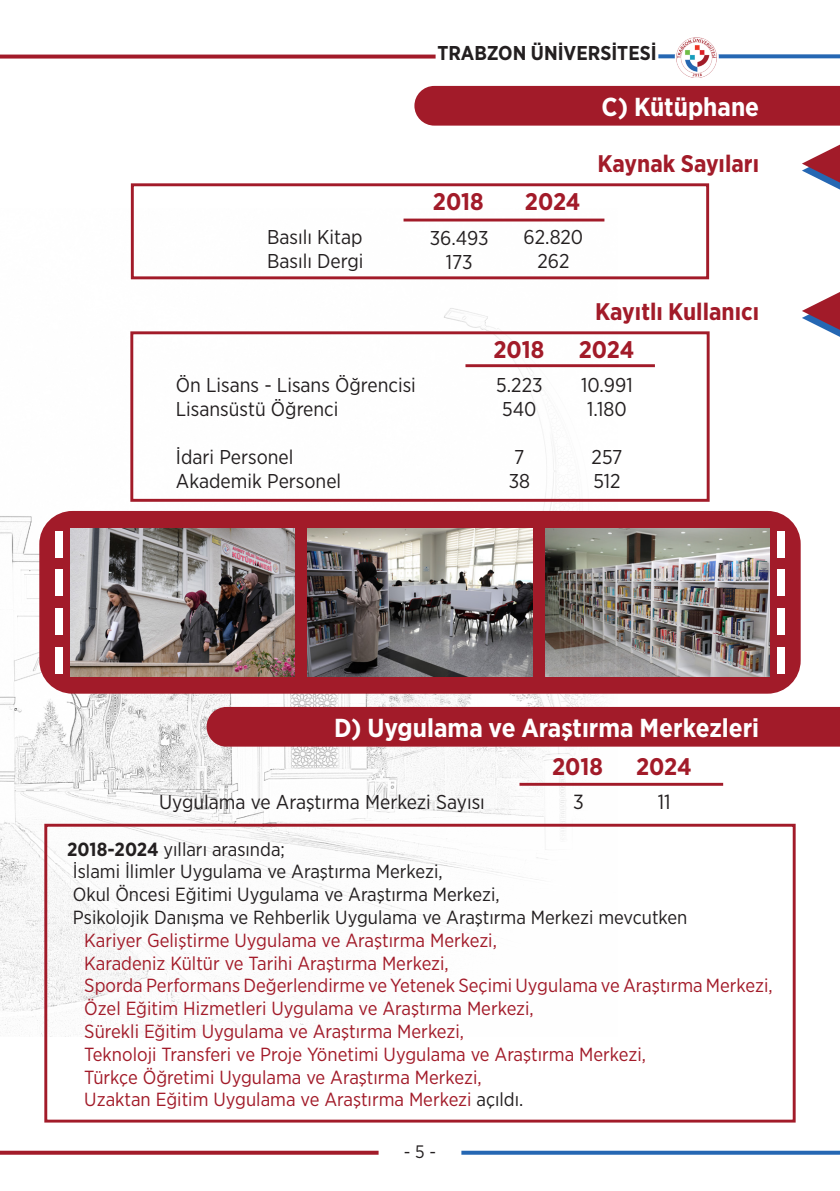
<style>
.page{position:relative;width:840px;height:1191px;background:#fff}
.page>*{position:absolute;margin:0;border:0;box-sizing:border-box;transform-origin:0 0}
.t1{font:55.2px "Times New Roman";color:#2567b3}
.t2{font:55.2px "Times New Roman";color:#a21b29}
.t3{font:700 26px "Gotham Narrow";color:#fff}
.t4{font:700 24px "Gotham Narrow";color:#a21b29}
.t5{font:20.4px "Gotham Narrow";color:#231f20}
.t6{font:20px "Gotham Narrow";color:#231f20}
.t7{font:700 20px "Gotham Narrow";color:#231f20}
.t8{font:19px "Gotham Narrow";color:#a21b29}
.t9{font:19px "Gotham Narrow";color:#231f20}
.t10{font:18px "Gotham Narrow";color:#231f20}
.s1{font-weight:700}
.s2{color:#231f20}
</style>
<div class="page">
<img style="left:0;top:208px;width:617px;height:829px">
<svg style="left:0;top:55px;width:435px;height:4px;background:#ac3440"></svg>
<svg style="left:658px;top:54px;width:181px;height:4px"></svg>
<svg style="left:674px;top:35px;width:44px;height:44px"></svg>
<img style="left:676px;top:37px;width:40px;height:40px">
<svg style="left:461px;top:1150px;width:378px;height:4px;background:#4c82c0"></svg>
<svg style="left:0;top:1150px;width:378px;height:4px;background:#b2444f"></svg>
<div style="left:414px;top:86px;width:425px;height:40px;background:#a21b29"></div>
<div style="left:206px;top:707px;width:633px;height:39px;background:#a21b29"></div>
<div style="left:44px;top:823px;width:751px;height:299px;border:3px solid #a21b29"></div>
<div style="left:131px;top:183px;width:577px;height:96px;border:3px solid #a21b29"></div>
<div style="left:130px;top:331px;width:579px;height:171px;border:3px solid #a21b29"></div>
<div style="left:39px;top:511px;width:761px;height:182px;background:#a21b29;border-radius:33px"></div>
<img style="left:70px;top:528px;width:225px;height:148px">
<img style="left:307px;top:528px;width:225px;height:148px">
<img style="left:545px;top:528px;width:224px;height:148px">
<hr style="left:403px;top:219px;width:201px;height:2px;background:#a21b29">
<hr style="left:465px;top:364px;width:189px;height:3px;background:#a21b29">
<hr style="left:519px;top:783px;width:203px;height:2px;background:#a21b29">
<div style="left:56px;top:531px;width:7px;height:26px;background:#fff"></div>
<div style="left:56px;top:569px;width:7px;height:27px;background:#fff"></div>
<div style="left:56px;top:608px;width:7px;height:27px;background:#fff"></div>
<div style="left:56px;top:647px;width:7px;height:26px;background:#fff"></div>
<div style="left:776px;top:531px;width:7px;height:26px;background:#fff"></div>
<div style="left:776px;top:569px;width:7px;height:27px;background:#fff"></div>
<div style="left:776px;top:608px;width:7px;height:27px;background:#fff"></div>
<div style="left:776px;top:647px;width:7px;height:26px;background:#fff"></div>
<p class="t7" style="left:437px;top:41px;width:221px">TRABZON ÜNİVERSİTESİ</p>
<p class="t3" style="left:601px;top:90px;width:159px">C) Kütüphane</p>
<p class="t6" style="left:267px;top:225px;width:97px">Basılı Kitap</p>
<p class="t6" style="left:267px;top:249px;width:98px">Basılı Dergi</p>
<p class="t6" style="left:176px;top:372px;width:241px">Ön Lisans - Lisans Öğrencisi</p>
<p class="t6" style="left:176px;top:396px;width:164px">Lisansüstü Öğrenci</p>
<p class="t6" style="left:176px;top:444px;width:119px">İdari Personel</p>
<p class="t6" style="left:176px;top:468px;width:167px">Akademik Personel</p>
<p class="t4" style="left:432px;top:186px;width:52px">2018</p>
<p class="t4" style="left:524px;top:186px;width:57px">2024</p>
<p class="t6" style="left:429px;top:226px;width:60px">36.493</p>
<p class="t6" style="left:445px;top:250px;width:28px">173</p>
<p class="t6" style="left:523px;top:225px;width:61px">62.820</p>
<p class="t6" style="left:537px;top:249px;width:33px">262</p>
<p class="t2" style="left:848px;top:202px;width:56px;rotate:-180deg">►</p>
<p class="t4" style="left:597px;top:148px;width:163px">Kaynak Sayıları</p>
<p class="t1" style="left:848px;top:209px;width:56px;rotate:-180deg">►</p>
<p class="t4" style="left:595px;top:296px;width:165px">Kayıtlı Kullanıcı</p>
<p class="t2" style="left:848px;top:350px;width:56px;rotate:-180deg">►</p>
<p class="t1" style="left:848px;top:357px;width:56px;rotate:-180deg">►</p>
<p class="t4" style="left:493px;top:334px;width:52px">2018</p>
<p class="t4" style="left:578px;top:334px;width:57px">2024</p>
<p class="t6" style="left:496px;top:372px;width:48px">5.223</p>
<p class="t6" style="left:502px;top:396px;width:36px">540</p>
<p class="t6" style="left:514px;top:444px;width:12px">7</p>
<p class="t6" style="left:508px;top:468px;width:23px">38</p>
<p class="t6" style="left:581px;top:372px;width:53px">10.991</p>
<p class="t6" style="left:587px;top:396px;width:41px">1.180</p>
<p class="t6" style="left:591px;top:444px;width:32px">257</p>
<p class="t6" style="left:593px;top:468px;width:29px">512</p>
<p class="t3" style="left:334px;top:711px;width:426px">D) Uygulama ve Araştırma Merkezleri</p>
<p class="t4" style="left:552px;top:750px;width:52px">2018</p>
<p class="t4" style="left:635px;top:750px;width:57px">2024</p>
<p class="t6" style="left:159px;top:789px;width:327px">Uygulama ve Araştırma Merkezi Sayısı</p>
<p class="t5" style="left:572px;top:789px;width:12px">3</p>
<p class="t5" style="left:657px;top:789px;width:14px">11</p>
<p class="t9" style="left:67px;top:837px;width:219px"><span class="s1">2018-2024</span> yılları arasında;</p>
<p class="t9" style="left:73px;top:860px;width:371px">İslami İlimler Uygulama ve Araştırma Merkezi,</p>
<p class="t9" style="left:73px;top:882px;width:428px">Okul Öncesi Eğitimi Uygulama ve Araştırma Merkezi,</p>
<p class="t9" style="left:73px;top:905px;width:615px">Psikolojik Danışma ve Rehberlik Uygulama ve Araştırma Merkezi mevcutken</p>
<p class="t8" style="left:84px;top:928px;width:414px">Kariyer Geliştirme Uygulama ve Araştırma Merkezi,</p>
<p class="t8" style="left:84px;top:951px;width:366px">Karadeniz Kültür ve Tarihi Araştırma Merkezi,</p>
<p class="t8" style="left:84px;top:974px;width:689px">Sporda Performans Değerlendirme ve Yetenek Seçimi Uygulama ve Araştırma Merkezi,</p>
<p class="t8" style="left:84px;top:996px;width:451px">Özel Eğitim Hizmetleri Uygulama ve Araştırma Merkezi,</p>
<p class="t8" style="left:84px;top:1019px;width:381px">Sürekli Eğitim Uygulama ve Araştırma Merkezi,</p>
<p class="t8" style="left:84px;top:1042px;width:563px">Teknoloji Transferi ve Proje Yönetimi Uygulama ve Araştırma Merkezi,</p>
<p class="t8" style="left:84px;top:1065px;width:399px">Türkçe Öğretimi Uygulama ve Araştırma Merkezi,</p>
<p class="t8" style="left:84px;top:1088px;width:440px">Uzaktan Eğitim Uygulama ve Araştırma Merkezi <span class="s2">açıldı.</span></p>
<p class="t10" style="left:403px;top:1140px;width:34px">- 5 -</p>
</div>
